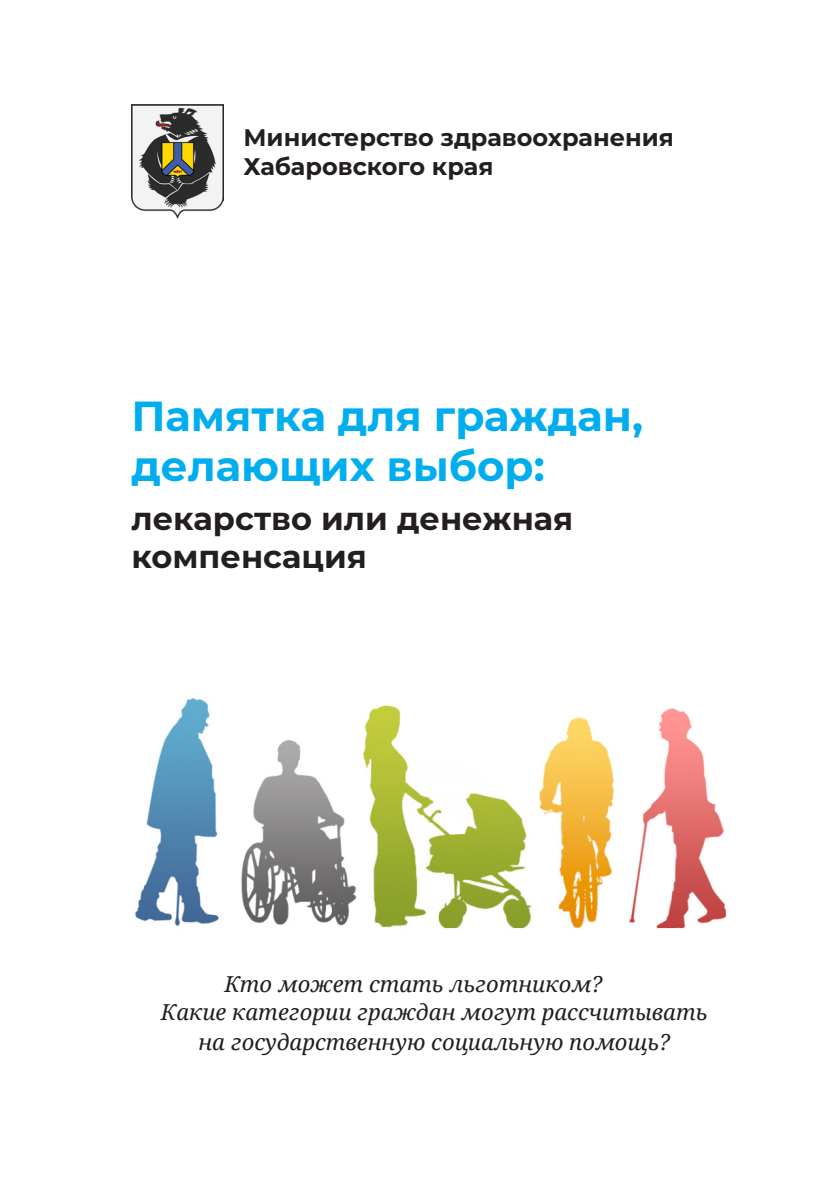
<style>
.page{position:relative;width:840px;height:1191px;background:#fff}
.page>*{position:absolute;margin:0;border:0;box-sizing:border-box;transform-origin:0 0}
.t1{font:700 42px "Montserrat";color:#00aeef}
.t2{font:700 32px "Montserrat";color:#231f20}
.t3{font:700 24px "Montserrat";color:#231f20}
.t4{font:italic 22px "Droid Serif";color:#231f20}
</style>
<div class="page">
<img style="left:135px;top:698px;width:592px;height:231px">
<img style="left:131px;top:104px;width:93px;height:114px">
<p class="t3" style="left:243px;top:120px;width:431px">Министерство здравоохранения</p>
<p class="t3" style="left:243px;top:149px;width:251px">Хабаровского края</p>
<p class="t1" style="left:131px;top:385px;width:513px">Памятка для граждан,</p>
<p class="t1" style="left:131px;top:436px;width:414px">делающих выбор:</p>
<p class="t2" style="left:131px;top:495px;width:443px">лекарство или денежная</p>
<p class="t2" style="left:131px;top:533px;width:237px">компенсация</p>
<p class="t4" style="left:224px;top:969px;width:379px">Кто может стать льготником?</p>
<p class="t4" style="left:161px;top:996px;width:547px">Какие категории граждан могут рассчитывать</p>
<p class="t4" style="left:198px;top:1026px;width:473px">на государственную социальную помощь?</p>
</div>
